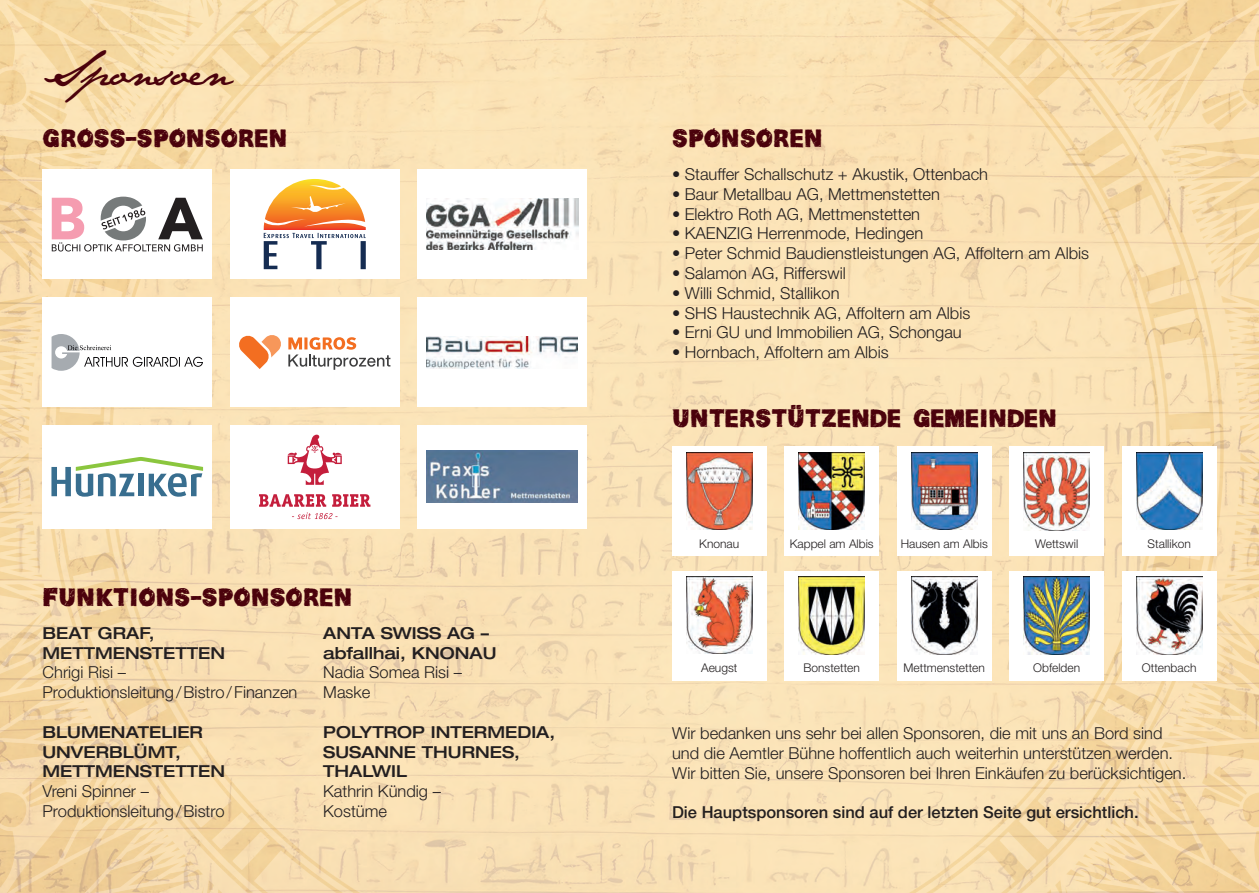
<style>
.page{position:relative;width:1259px;height:893px;background:#fff}
.page>*{position:absolute;margin:0;border:0;box-sizing:border-box;transform-origin:0 0}
.t1{font:39.9px "Jane Austen";color:#4b020c}
.t2{font:24px "Helv Children";color:#4b020c}
.t3{font:300 16.5px/19.8px "Helvetica Neue LT Std";color:#231f20}
.t4{font:500 expanded 16.5px/19.8px "Helvetica Neue LT Std";color:#231f20}
.t5{font:500 16.5px "Helvetica Neue LT Std";color:#231f20}
.t6{font:300 12px "Helvetica Neue LT Std";color:#231f20}
</style>
<div class="page">
<img style="left:0;top:0;width:1259px;height:893px">
<div style="left:43px;top:425px;width:169px;height:104px;background:#fff"></div>
<svg style="left:51px;top:457px;width:152px;height:40px"></svg>
<div style="left:230px;top:425px;width:169px;height:104px;background:#fff"></div>
<svg style="left:288px;top:435px;width:54px;height:50px"></svg>
<svg style="left:259px;top:494px;width:111px;height:25px"></svg>
<div style="left:417px;top:425px;width:170px;height:104px;background:#fff"></div>
<img style="left:426px;top:451px;width:152px;height:52px">
<div style="left:43px;top:298px;width:169px;height:109px;background:#fff"></div>
<svg style="left:52px;top:334px;width:151px;height:37px"></svg>
<div style="left:230px;top:298px;width:169px;height:109px;background:#fff"></div>
<svg style="left:288px;top:337px;width:102px;height:33px"></svg>
<svg style="left:239px;top:335px;width:42px;height:34px"></svg>
<div style="left:417px;top:298px;width:170px;height:109px;background:#fff"></div>
<img style="left:426px;top:337px;width:152px;height:31px">
<div style="left:43px;top:169px;width:169px;height:110px;background:#fff"></div>
<svg style="left:52px;top:197px;width:151px;height:55px"></svg>
<div style="left:230px;top:169px;width:169px;height:110px;background:#fff"></div>
<svg style="left:264px;top:179px;width:102px;height:90px"></svg>
<div style="left:417px;top:169px;width:170px;height:110px;background:#fff"></div>
<img style="left:426px;top:199px;width:152px;height:50px">
<div style="left:672px;top:571px;width:94px;height:109px;background:#fff"></div>
<img style="left:686px;top:576px;width:66px;height:78px">
<div style="left:784px;top:571px;width:95px;height:109px;background:#fff"></div>
<img style="left:798px;top:576px;width:67px;height:78px">
<div style="left:897px;top:571px;width:94px;height:109px;background:#fff"></div>
<img style="left:911px;top:576px;width:66px;height:78px">
<div style="left:1009px;top:571px;width:95px;height:109px;background:#fff"></div>
<img style="left:1023px;top:576px;width:67px;height:78px">
<div style="left:1122px;top:571px;width:94px;height:109px;background:#fff"></div>
<img style="left:1136px;top:576px;width:66px;height:78px">
<div style="left:672px;top:447px;width:94px;height:109px;background:#fff"></div>
<img style="left:686px;top:452px;width:66px;height:78px">
<div style="left:784px;top:447px;width:95px;height:109px;background:#fff"></div>
<img style="left:798px;top:452px;width:67px;height:78px">
<div style="left:897px;top:447px;width:94px;height:109px;background:#fff"></div>
<img style="left:911px;top:452px;width:66px;height:78px">
<div style="left:1009px;top:447px;width:95px;height:109px;background:#fff"></div>
<img style="left:1023px;top:452px;width:67px;height:78px">
<div style="left:1122px;top:447px;width:94px;height:109px;background:#fff"></div>
<img style="left:1136px;top:452px;width:66px;height:78px">
<h1 class="t1" style="left:43px;top:48px;width:190px">Sponsoen</h1>
<h2 class="t2" style="left:43px;top:128px;width:247px">GROSS-SPONSOREN</h2>
<h2 class="t2" style="left:43px;top:587px;width:312px">FUNKTIONS-SPONSOREN</h2>
<p class="t4" style="left:43px;top:623px;width:184px">BEAT GRAF,<br>METTMENSTETTEN</p>
<p class="t3" style="left:43px;top:662px;width:256px">Chrigi Risi –<br>Produktionsleitung/Bistro/Finanzen</p>
<p class="t4" style="left:43px;top:722px;width:184px">BLUMENATELIER<br>UNVERBLÜMT,<br>METTMENSTETTEN</p>
<p class="t3" style="left:43px;top:781px;width:183px">Vreni Spinner –<br>Produktionsleitung/Bistro</p>
<p class="t4" style="left:323px;top:623px;width:175px">ANTA SWISS AG – abfallhai, KNONAU</p>
<p class="t3" style="left:323px;top:662px;width:140px">Nadia Somea Risi –<br>Maske</p>
<p class="t4" style="left:323px;top:722px;width:233px">POLYTROP INTERMEDIA,<br>SUSANNE THURNES,<br>THALWIL</p>
<p class="t3" style="left:323px;top:781px;width:119px">Kathrin Kündig –<br>Kostüme</p>
<h2 class="t2" style="left:672px;top:128px;width:152px">SPONSOREN</h2>
<p class="t3" style="left:672px;top:164px;width:318px">• Stauffer Schallschutz + Akustik, Ottenbach</p>
<p class="t3" style="left:672px;top:184px;width:269px">• Baur Metallbau AG, Mettmenstetten</p>
<p class="t3" style="left:672px;top:203px;width:250px">• Elektro Roth AG, Mettmenstetten</p>
<p class="t3" style="left:672px;top:223px;width:253px">• KAENZIG Herrenmode, Hedingen</p>
<p class="t3" style="left:672px;top:243px;width:419px">• Peter Schmid Baudienstleistungen AG, Affoltern am Albis</p>
<p class="t3" style="left:672px;top:263px;width:175px">• Salamon AG, Rifferswil</p>
<p class="t3" style="left:672px;top:283px;width:169px">• Willi Schmid, Stallikon</p>
<p class="t3" style="left:672px;top:302px;width:300px">• SHS Haustechnik AG, Affoltern am Albis</p>
<p class="t3" style="left:672px;top:322px;width:291px">• Erni GU und Immobilien AG, Schongau</p>
<p class="t3" style="left:672px;top:342px;width:218px">• Hornbach, Affoltern am Albis</p>
<h2 class="t2" style="left:791px;top:390px;width:12px">..</h2>
<h2 class="t2" style="left:672px;top:408px;width:387px">UNTERSTUTZENDE GEMEINDEN</h2>
<p class="t6" style="left:699px;top:536px;width:42px">Knonau</p>
<p class="t6" style="left:790px;top:536px;width:85px">Kappel am Albis</p>
<p class="t6" style="left:900px;top:536px;width:89px">Hausen am Albis</p>
<p class="t6" style="left:1035px;top:536px;width:45px">Wettswil</p>
<p class="t6" style="left:1147px;top:536px;width:45px">Stallikon</p>
<p class="t6" style="left:701px;top:661px;width:38px">Aeugst</p>
<p class="t6" style="left:803px;top:661px;width:58px">Bonstetten</p>
<p class="t6" style="left:903px;top:661px;width:83px">Mettmenstetten</p>
<p class="t6" style="left:1033px;top:661px;width:48px">Obfelden</p>
<p class="t6" style="left:1142px;top:661px;width:56px">Ottenbach</p>
<p class="t3" style="left:672px;top:723px;width:516px">Wir bedanken uns sehr bei allen Sponsoren, die mit uns an Bord sind und die Aemtler Bühne hoffentlich auch weiterhin unterstützen werden.<br>Wir bitten Sie, unsere Sponsoren bei Ihren Einkäufen zu berücksichtigen.</p>
<p class="t5" style="left:672px;top:802px;width:468px">Die Hauptsponsoren sind auf der letzten Seite gut ersichtlich.</p>
</div>
